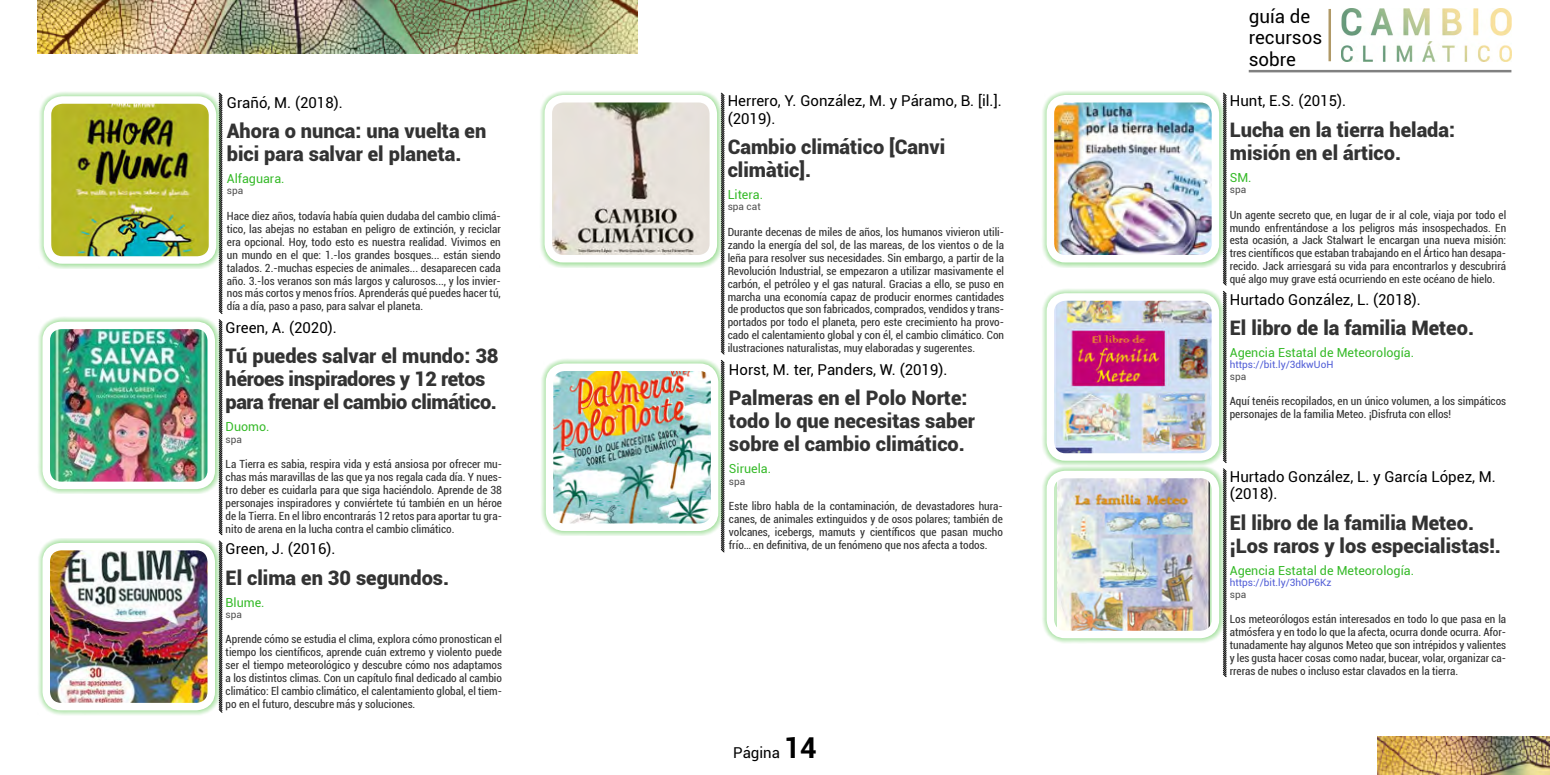
<style>
.page{position:relative;width:1550px;height:775px;background:#fff}
.page>*{position:absolute;margin:0;border:0;box-sizing:border-box;transform-origin:0 0}
.t1{font:900 20px/23px "Roboto";color:#333}
.t2{font:900 20px/23px "Roboto";letter-spacing:-.02em;color:#333}
.t3{font:18.75px/21.2px "Roboto";color:#000}
.t4{font:15px/17.2px "Roboto";color:#000}
.t5{font:12.5px "Roboto";color:#36ba29}
.t6{font:condensed 11.25px/13px "Roboto";color:#333;text-align:justify}
.t7{font:10px "Roboto";color:#4f5cd6}
.t8{font:10px "Roboto";color:#4f4f4f}
.s1{font-weight:700;font-size:28.75px}
</style>
<div class="page">
<img style="left:38px;top:0;width:600px;height:53px">
<img style="left:1378px;top:736px;width:172px;height:39px">
<img style="left:1342px;top:9px;width:169px;height:52px">
<hr style="left:1329px;top:9px;width:2px;height:52px;background:#b09967">
<hr style="left:1249px;top:70px;width:262px;height:2px;background:#808080">
<svg style="left:218px;top:94px;width:5px;height:619px;background:#797979"></svg>
<div style="left:38px;top:314px;width:183px;height:5px;background:#fff"></div>
<div style="left:221px;top:314px;width:286px;height:5px;background:#fff"></div>
<div style="left:38px;top:535px;width:183px;height:5px;background:#fff"></div>
<div style="left:221px;top:535px;width:286px;height:5px;background:#fff"></div>
<div style="left:38px;top:91px;width:183px;height:178px;background:#36ba29;opacity:.75"></div>
<img style="left:53px;top:105px;width:154px;height:150px">
<div style="left:44px;top:96px;width:172px;height:168px;border:8px solid #fff;border-radius:15px"></div>
<div style="left:37px;top:317px;width:183px;height:177px;background:#36ba29;opacity:.75"></div>
<img style="left:51px;top:325px;width:160px;height:155px">
<div style="left:42px;top:322px;width:173px;height:167px;border:8px solid #fff;border-radius:15px"></div>
<div style="left:37px;top:538px;width:183px;height:178px;background:#36ba29;opacity:.75"></div>
<img style="left:46px;top:552px;width:165px;height:155px">
<div style="left:42px;top:543px;width:173px;height:167px;border:8px solid #fff;border-radius:15px"></div>
<svg style="left:720px;top:93px;width:5px;height:460px"></svg>
<div style="left:540px;top:355px;width:183px;height:5px;background:#fff"></div>
<div style="left:723px;top:355px;width:286px;height:5px;background:#fff"></div>
<div style="left:539px;top:90px;width:183px;height:178px;background:#36ba29;opacity:.75"></div>
<img style="left:548px;top:99px;width:165px;height:160px">
<div style="left:545px;top:95px;width:172px;height:167px;border:8px solid #fff;border-radius:15px"></div>
<div style="left:541px;top:358px;width:182px;height:178px;background:#36ba29;opacity:.75"></div>
<img style="left:555px;top:367px;width:160px;height:160px">
<div style="left:546px;top:363px;width:172px;height:168px;border:8px solid #fff;border-radius:15px"></div>
<svg style="left:1223px;top:93px;width:4px;height:584px;background:#656565"></svg>
<div style="left:1042px;top:286px;width:183px;height:5px;background:#fff"></div>
<div style="left:1225px;top:286px;width:286px;height:5px;background:#fff"></div>
<div style="left:1042px;top:463px;width:183px;height:5px;background:#fff"></div>
<div style="left:1225px;top:463px;width:286px;height:5px;background:#fff"></div>
<div style="left:1041px;top:90px;width:183px;height:178px;background:#36ba29;opacity:.75"></div>
<img style="left:1050px;top:99px;width:165px;height:160px">
<div style="left:1047px;top:95px;width:172px;height:167px;border:8px solid #fff;border-radius:15px"></div>
<div style="left:1041px;top:288px;width:183px;height:178px;background:#36ba29;opacity:.75"></div>
<img style="left:1050px;top:297px;width:160px;height:160px">
<div style="left:1047px;top:293px;width:172px;height:168px;border:8px solid #fff;border-radius:15px"></div>
<div style="left:1041px;top:466px;width:183px;height:178px;background:#36ba29;opacity:.75"></div>
<img style="left:1056px;top:480px;width:154px;height:149px">
<div style="left:1047px;top:471px;width:172px;height:167px;border:8px solid #fff;border-radius:15px"></div>
<h3 class="t4" style="left:227px;top:93px;width:117px">Grañó, M. (2018).</h3>
<h1 class="t1" style="left:227px;top:119px;width:261px">Ahora o nunca: una vuelta en bici para salvar el planeta.</h1>
<p class="t5" style="left:227px;top:170px;width:59px">Alfaguara.</p>
<p class="t8" style="left:227px;top:184px;width:18px">spa</p>
<p class="t6" style="left:227px;top:209px;width:275px">Hace diez años, todavía había quien dudaba del cambio climá&shy;tico, las abejas no estaban en peligro de extinción, y reciclar era opcional. Hoy, todo esto es nuestra realidad. Vivimos en un mundo en el que: 1.-los grandes bosques... están siendo talados. 2.-muchas especies de animales... desaparecen cada año. 3.-los veranos son más largos y calurosos..., y los invier&shy;nos más cortos y menos fríos. Aprenderás qué puedes hacer tú, día a día, paso a paso, para salvar el planeta.</p>
<h3 class="t4" style="left:226px;top:318px;width:113px">Green, A. (2020).</h3>
<h1 class="t2" style="left:226px;top:344px;width:274px">Tú puedes salvar el mundo: 38 héroes inspiradores y 12 retos para frenar el cambio climático.</h1>
<p class="t5" style="left:226px;top:418px;width:46px">Duomo.</p>
<p class="t8" style="left:226px;top:432px;width:18px">spa</p>
<p class="t6" style="left:226px;top:457px;width:278px">La Tierra es sabia, respira vida y está ansiosa por ofrecer mu&shy;chas más maravillas de las que ya nos regala cada día. Y nues&shy;tro deber es cuidarla para que siga haciéndolo. Aprende de 38 personajes inspiradores y conviértete tú también en un héroe de la Tierra. En el libro encontrarás 12 retos para aportar tu gra&shy;nito de arena en la lucha contra el cambio climático.</p>
<h3 class="t4" style="left:226px;top:540px;width:111px">Green, J. (2016).</h3>
<h1 class="t1" style="left:226px;top:565px;width:225px">El clima en 30 segundos.</h1>
<p class="t5" style="left:226px;top:593px;width:41px">Blume.</p>
<p class="t8" style="left:226px;top:607px;width:18px">spa</p>
<p class="t6" style="left:226px;top:633px;width:278px">Aprende cómo se estudia el clima, explora cómo pronostican el tiempo los científicos, aprende cuán extremo y violento puede ser el tiempo meteorológico y descubre cómo nos adaptamos a los distintos climas. Con un capítulo final dedicado al cambio climático: El cambio climático, el calentamiento global, el tiem&shy;po en el futuro, descubre más y soluciones.</p>
<h3 class="t4" style="left:728px;top:92px;width:276px">Herrero, Y. González, M. y Páramo, B. [il.]. (2019).</h3>
<h1 class="t1" style="left:728px;top:135px;width:219px">Cambio climático [Canvi climàtic].</h1>
<p class="t5" style="left:728px;top:186px;width:37px">Litera.</p>
<p class="t8" style="left:728px;top:200px;width:34px">spa cat</p>
<p class="t6" style="left:728px;top:225px;width:278px">Durante decenas de miles de años, los humanos vivieron utili&shy;zando la energía del sol, de las mareas, de los vientos o de la leña para resolver sus necesidades. Sin embargo, a partir de la Revolución Industrial, se empezaron a utilizar masivamente el carbón, el petróleo y el gas natural. Gracias a ello, se puso en marcha una economía capaz de producir enormes cantidades de productos que son fabricados, comprados, vendidos y trans&shy;portados por todo el planeta, pero este crecimiento ha provo&shy;cado el calentamiento global y con él, el cambio climático. Con ilustraciones naturalistas, muy elaboradas y sugerentes.</p>
<h3 class="t4" style="left:729px;top:360px;width:220px">Horst, M. ter, Panders, W. (2019).</h3>
<h1 class="t1" style="left:729px;top:386px;width:247px">Palmeras en el Polo Norte: todo lo que necesitas saber sobre el cambio climático.</h1>
<p class="t5" style="left:729px;top:460px;width:44px">Siruela.</p>
<p class="t8" style="left:729px;top:474px;width:18px">spa</p>
<p class="t6" style="left:729px;top:499px;width:275px">Este libro habla de la contaminación, de devastadores hura&shy;canes, de animales extinguidos y de osos polares; también de volcanes, icebergs, mamuts y científicos que pasan mucho frío… en definitiva, de un fenómeno que nos afecta a todos.</p>
<h3 class="t4" style="left:733px;top:743px;width:85px">Página <span class="s1">14</span></h3>
<h2 class="t3" style="left:1249px;top:5px;width:75px">guía de recursos sobre</h2>
<h3 class="t4" style="left:1230px;top:92px;width:118px">Hunt, E.S. (2015).</h3>
<h1 class="t1" style="left:1230px;top:117px;width:227px">Lucha en la tierra helada: misión en el ártico.</h1>
<p class="t5" style="left:1230px;top:168px;width:23px">SM.</p>
<p class="t8" style="left:1230px;top:183px;width:18px">spa</p>
<p class="t6" style="left:1230px;top:208px;width:278px">Un agente secreto que, en lugar de ir al cole, viaja por todo el mundo enfrentándose a los peligros más insospechados. En esta ocasión, a Jack Stalwart le encargan una nueva misión: tres científicos que estaban trabajando en el Ártico han desapa&shy;recido. Jack arriesgará su vida para encontrarlos y descubrirá qué algo muy grave está ocurriendo en este océano de hielo.</p>
<h3 class="t4" style="left:1230px;top:290px;width:193px">Hurtado González, L. (2018).</h3>
<h1 class="t1" style="left:1230px;top:316px;width:246px">El libro de la familia Meteo.</h1>
<p class="t5" style="left:1230px;top:344px;width:186px">Agencia Estatal de Meteorología.</p>
<p class="t7" style="left:1230px;top:358px;width:105px">https://bit.ly/3dkwUoH</p>
<p class="t8" style="left:1230px;top:369px;width:18px">spa</p>
<p class="t6" style="left:1230px;top:394px;width:278px">Aquí tenéis recopilados, en un único volumen, a los simpáticos personajes de la familia Meteo. ¡Disfruta con ellos!</p>
<h3 class="t4" style="left:1230px;top:467px;width:268px">Hurtado González, L. y García López, M. (2018).</h3>
<h1 class="t1" style="left:1230px;top:510px;width:273px">El libro de la familia Meteo. ¡Los raros y los especialistas!.</h1>
<p class="t5" style="left:1230px;top:561px;width:186px">Agencia Estatal de Meteorología.</p>
<p class="t7" style="left:1230px;top:576px;width:103px">https://bit.ly/3hOP6Kz</p>
<p class="t8" style="left:1230px;top:587px;width:18px">spa</p>
<p class="t6" style="left:1230px;top:612px;width:278px">Los meteorólogos están interesados en todo lo que pasa en la atmósfera y en todo lo que la afecta, ocurra donde ocurra. Afor&shy;tunadamente hay algunos Meteo que son intrépidos y valientes y les gusta hacer cosas como nadar, bucear, volar, organizar ca&shy;rreras de nubes o incluso estar clavados en la tierra.</p>
</div>
